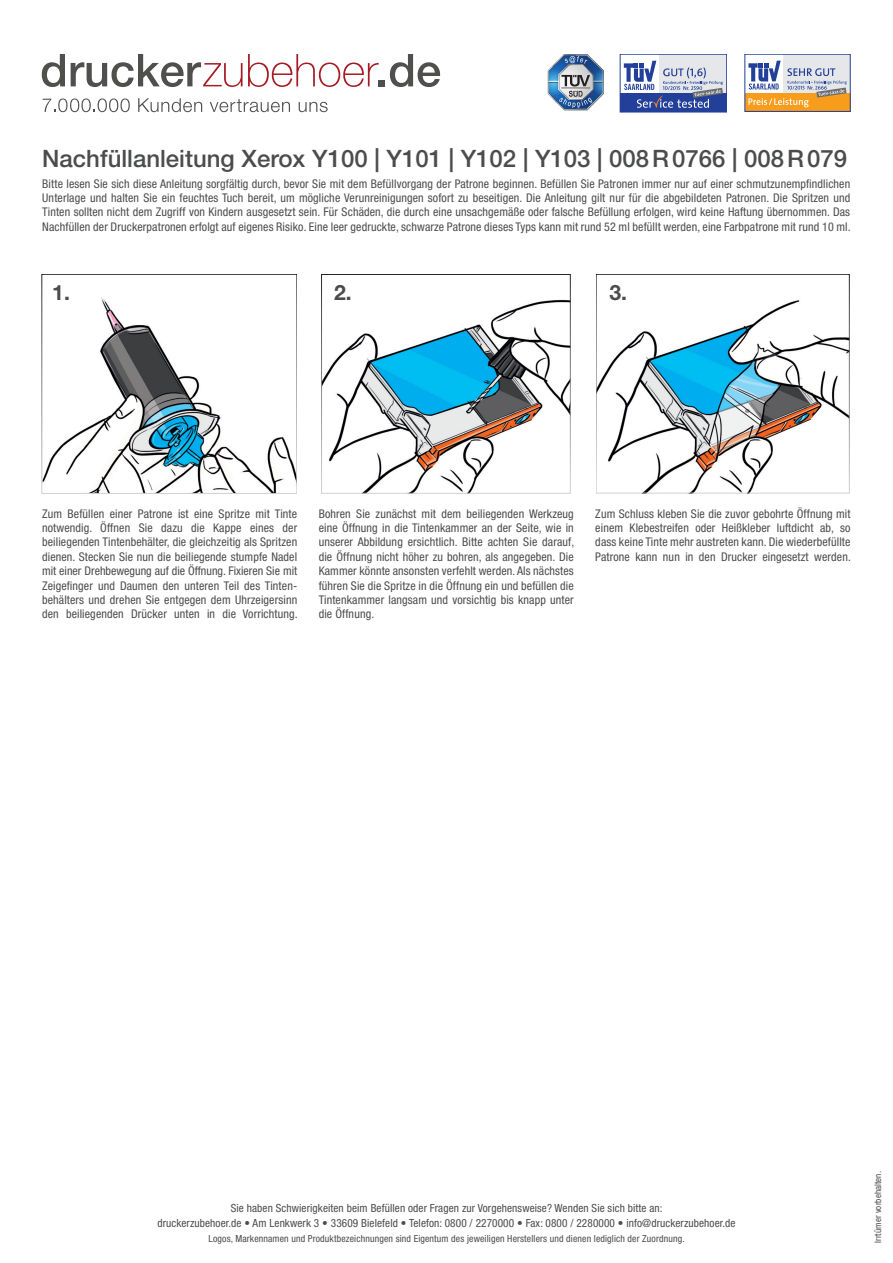
<style>
.page{position:relative;width:893px;height:1263px;background:#fff}
.page>*{position:absolute;margin:0;border:0;box-sizing:border-box;transform-origin:0 0}
.t1{font:500 24px "Helvetica Neue LT Pro";color:#4b4c4d}
.t2{font:700 21.15px "Helvetica Neue LT Pro";color:#4b4c4d}
.text{font:condensed 12px/14.4px "Helvetica Neue LT Pro";letter-spacing:.01em;color:#4b4c4d;text-align:justify}
.t3{font:condensed 11.25px/14.4px "Helvetica Neue LT Pro";letter-spacing:.01em;color:#4b4c4d;text-align:center}
.t4{font:condensed 9.75px "Helvetica Neue LT Pro";letter-spacing:.015em;color:#4b4c4d}
.t5{font:condensed 9px "Helvetica Neue LT Pro";letter-spacing:.01em;color:#4b4c4d}
</style>
<div class="page">
<svg style="left:42px;top:54px;width:23px;height:33px"></svg>
<svg style="left:71px;top:54px;width:369px;height:33px"></svg>
<svg style="left:138px;top:98px;width:64px;height:14px"></svg>
<svg style="left:210px;top:99px;width:80px;height:13px"></svg>
<svg style="left:299px;top:102px;width:29px;height:10px"></svg>
<svg style="left:43px;top:98px;width:87px;height:14px"></svg>
<div style="left:659px;top:54px;width:68px;height:39px;background:#e6e7e9"></div>
<div style="left:620px;top:93px;width:107px;height:19px;background:#223f99"></div>
<div style="left:620px;top:54px;width:107px;height:58px;border:1px solid #223f99"></div>
<svg style="left:624px;top:61px;width:99px;height:47px"></svg>
<div style="left:784px;top:54px;width:66px;height:39px;background:#e6e7e9"></div>
<div style="left:745px;top:93px;width:105px;height:18px;background:#f89c1c"></div>
<svg style="left:748px;top:61px;width:99px;height:46px"></svg>
<svg style="left:548px;top:54px;width:56px;height:56px"></svg>
<img style="left:44px;top:297px;width:251px;height:194px">
<div style="left:42px;top:274px;width:255px;height:219px;border:1px solid #fff"></div>
<img style="left:323px;top:299px;width:245px;height:192px">
<div style="left:321px;top:274px;width:249px;height:219px;border:1px solid #fff"></div>
<img style="left:598px;top:300px;width:249px;height:191px">
<div style="left:596px;top:274px;width:253px;height:219px;border:1px solid #fff"></div>
<p class="t1" style="left:42px;top:144px;width:806px">Nachfüllanleitung Xerox Y100 | Y101 | Y102 | Y103 | 008R0766 | 008R079</p>
<p class="text" style="left:42px;top:176px;width:810px">Bitte lesen Sie sich diese Anleitung sorgfältig durch, bevor Sie mit dem Befüllvorgang der Patrone beginnen. Befüllen Sie Patronen immer nur auf einer schmutzunempfindlichen Unterlage und halten Sie ein feuchtes Tuch bereit, um mögliche Verunreinigungen sofort zu beseitigen. Die Anleitung gilt nur für die abgebildeten Patronen. Die Spritzen und Tinten sollten nicht dem Zugriff von Kindern ausgesetzt sein. Für Schäden, die durch eine unsachgemäße oder falsche Befüllung erfolgen, wird keine Haftung übernommen. Das Nachfüllen der Druckerpatronen erfolgt auf eigenes Risiko. Eine leer gedruckte, schwarze Patrone dieses Typs kann mit rund 52 ml befüllt werden, eine Farbpatrone mit rund 10 ml.</p>
<p class="t2" style="left:52px;top:279px;width:19px">1.</p>
<p class="t2" style="left:334px;top:279px;width:19px">2.</p>
<p class="t2" style="left:609px;top:279px;width:19px">3.</p>
<p class="text" style="left:42px;top:506px;width:257px">Zum Befüllen einer Patrone ist eine Spritze mit Tinte notwendig. Öffnen Sie dazu die Kappe eines der beiliegenden Tintenbehälter, die gleichzeitig als Spritzen dienen. Stecken Sie nun die beiliegende stumpfe Nadel mit einer Drehbewegung auf die Öffnung. Fixieren Sie mit Zeigefinger und Daumen den unteren Teil des Tinten&shy;behälters und drehen Sie entgegen dem Uhrzeigersinn den beiliegenden Drücker unten in die Vorrichtung.</p>
<p class="text" style="left:319px;top:506px;width:257px">Bohren Sie zunächst mit dem beiliegenden Werkzeug eine Öffnung in die Tintenkammer an der Seite, wie in unserer Abbildung ersichtlich. Bitte achten Sie darauf, die Öffnung nicht höher zu bohren, als angegeben. Die Kammer könnte ansonsten verfehlt werden. Als nächstes führen Sie die Spritze in die Öffnung ein und befüllen die Tintenkammer langsam und vorsichtig bis knapp unter die Öffnung.</p>
<p class="text" style="left:595px;top:506px;width:257px">Zum Schluss kleben Sie die zuvor gebohrte Öffnung mit einem Klebestreifen oder Heißkleber luftdicht ab, so dass keine Tinte mehr austreten kann. Die wiederbefüllte Patrone kann nun in den Drucker eingesetzt werden.</p>
<p class="t3" style="left:157px;top:1201px;width:580px">Sie haben Schwierigkeiten beim Befüllen oder Fragen zur Vorgehensweise? Wenden Sie sich bitte an:<br>druckerzubehoer.de • Am Lenkwerk 3 • 33609 Bielefeld • Telefon: 0800 / 2270000 • Fax: 0800 / 2280000 • info@druckerzubehoer.de</p>
<p class="t4" style="left:209px;top:1232px;width:478px">Logos, Markennamen und Produktbezeichnungen sind Eigentum des jeweiligen Herstellers und dienen lediglich der Zuordnung.</p>
<p class="t5" style="left:872px;top:1243px;width:73px;rotate:-90deg">Irrtümer vorbehalten.</p>
</div>
